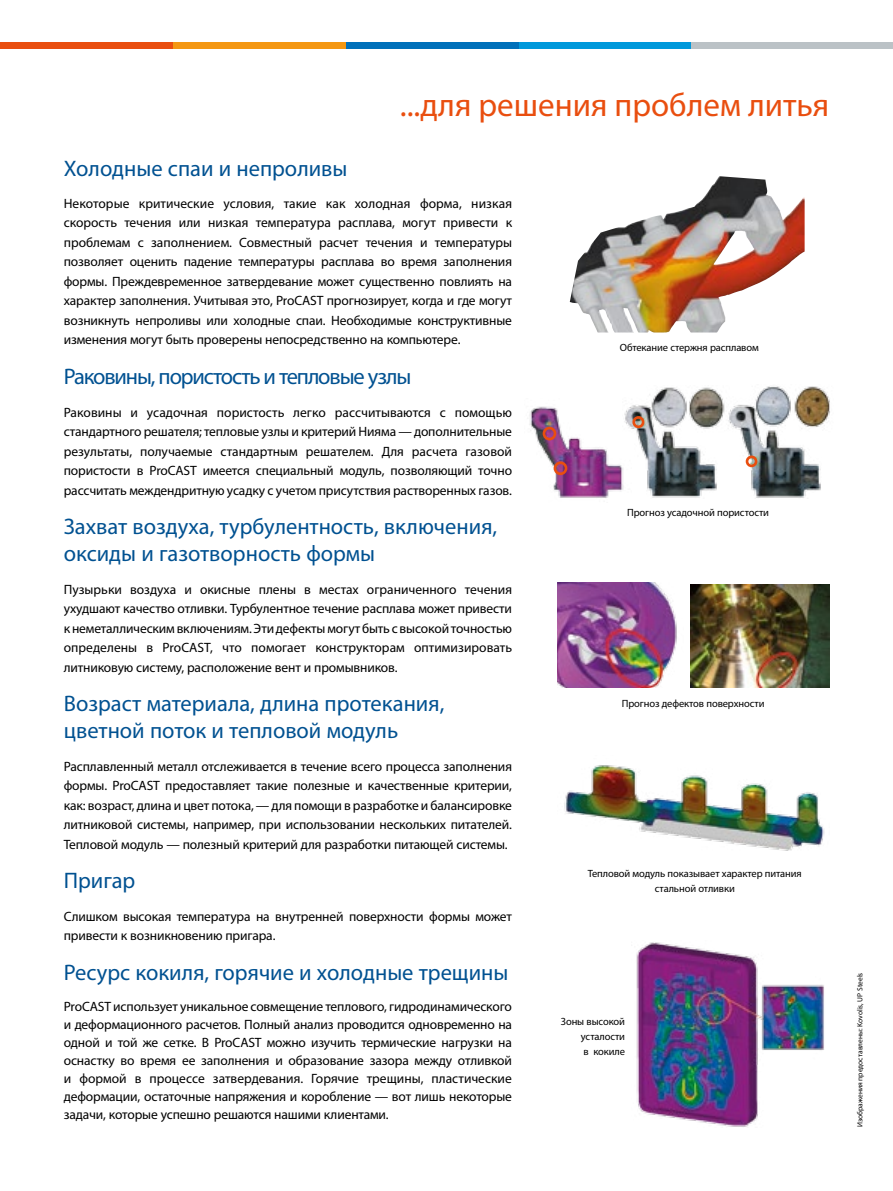
<style>
.page{position:relative;width:893px;height:1191px;background:#fff}
.page>*{position:absolute;margin:0;border:0;box-sizing:border-box;transform-origin:0 0}
.t1{font:33px "Myriad Pro";color:#e94e0f}
.t2{font:22.5px/27px "Myriad Pro";color:#005191}
.t3{font:22.5px "Myriad Pro";letter-spacing:-.05em;color:#005191}
.t4{font:13.5px/19.5px "Myriad Pro";letter-spacing:-.01em;color:#000;text-align:justify}
.t5{font:10.5px/15px "Myriad Pro";letter-spacing:-.01em;color:#000;text-align:center}
.t6{font:7.5px "Myriad Pro";color:#000}
</style>
<div class="page">
<img style="left:570px;top:176px;width:235px;height:156px">
<img style="left:529px;top:406px;width:94px;height:92px">
<div style="left:543px;top:427px;width:13px;height:13px;border:3px solid #e94e0f;border-radius:50%"></div>
<div style="left:554px;top:461px;width:13px;height:14px;border:3px solid #e94e0f;border-radius:50%"></div>
<img style="left:623px;top:387px;width:102px;height:111px">
<div style="left:632px;top:416px;width:12px;height:12px;border:3px solid #e94e0f;border-radius:50%"></div>
<img style="left:728px;top:386px;width:102px;height:112px">
<div style="left:746px;top:455px;width:11px;height:12px;border:3px solid #e94e0f;border-radius:50%"></div>
<img style="left:636px;top:942px;width:188px;height:185px">
<img style="left:557px;top:583px;width:120px;height:105px">
<img style="left:691px;top:584px;width:138px;height:104px">
<div style="left:0;top:43px;width:173px;height:6px;background:#e94e0f"></div>
<div style="left:173px;top:43px;width:173px;height:6px;background:#f49712"></div>
<div style="left:346px;top:43px;width:173px;height:6px;background:#0070ba"></div>
<div style="left:519px;top:43px;width:173px;height:6px;background:#0099db"></div>
<div style="left:692px;top:43px;width:201px;height:6px;background:#bbc2c6"></div>
<img style="left:564px;top:765px;width:261px;height:86px">
<h1 class="t1" style="left:400px;top:85px;width:431px">...для решения проблем литья</h1>
<h2 class="t2" style="left:64px;top:154px;width:285px">Холодные спаи и непроливы</h2>
<p class="t4" style="left:64px;top:193px;width:450px">Некоторые критические условия, такие как холодная форма, низкая скорость течения или низкая температура расплава, могут привести к проблемам с заполнением. Совместный расчет течения и температуры позволяет оценить падение температуры расплава во время заполнения формы. Преждевременное затвердевание может существенно повлиять на характер заполнения. Учитывая это, ProCAST прогнозирует, когда и где могут возникнуть непроливы или холодные спаи. Необходимые конструктивные изменения могут быть проверены непосредственно на компьютере.</p>
<h2 class="t3" style="left:64px;top:363px;width:349px">Раковины, пористость и тепловые узлы</h2>
<p class="t4" style="left:64px;top:402px;width:450px">Раковины и усадочная пористость легко рассчитываются с помощью стандартного решателя; тепловые узлы и критерий Нияма — дополнительные результаты, получаемые стандартным решателем. Для расчета газовой пористости в ProCAST имеется специальный модуль, позволяющий точно рассчитать междендритную усадку с учетом присутствия растворенных газов.</p>
<h2 class="t2" style="left:64px;top:513px;width:435px">Захват воздуха, турбулентность, включения, оксиды и газотворность формы</h2>
<p class="t4" style="left:64px;top:579px;width:450px">Пузырьки воздуха и окисные плены в местах ограниченного течения ухудшают качество отливки. Турбулентное течение расплава может привести к неметаллическим включениям. Эти дефекты могут быть с высокой точностью определены в ProCAST, что помогает конструкторам оптимизировать литниковую систему, расположение вент и промывников.</p>
<h2 class="t2" style="left:64px;top:690px;width:382px">Возраст материала, длина протекания, цветной поток и тепловой модуль</h2>
<p class="t4" style="left:64px;top:756px;width:450px">Расплавленный металл отслеживается в течение всего процесса заполнения формы. ProCAST предоставляет такие полезные и качественные критерии, как: возраст, длина и цвет потока, — для помощи в разработке и балансировке литниковой системы, например, при использовании нескольких питателей.<br>Тепловой модуль — полезный критерий для разработки питающей системы.</p>
<h2 class="t2" style="left:64px;top:867px;width:73px">Пригар</h2>
<p class="t4" style="left:64px;top:906px;width:450px">Слишком высокая температура на внутренней поверхности формы может привести к возникновению пригара.</p>
<h2 class="t2" style="left:64px;top:958px;width:446px">Ресурс кокиля, горячие и холодные трещины</h2>
<p class="t4" style="left:64px;top:997px;width:450px;line-height:18px">ProCAST использует уникальное совмещение теплового, гидродинамического и деформационного расчетов. Полный анализ проводится одновременно на одной и той же сетке. В ProCAST можно изучить термические нагрузки на оснастку во время ее заполнения и образование зазора между отливкой и формой в процессе затвердевания. Горячие трещины, пластические деформации, остаточные напряжения и коробление — вот лишь некоторые задачи, которые успешно решаются нашими клиентами.</p>
<p class="t5" style="left:620px;top:340px;width:140px">Обтекание стержня расплавом</p>
<p class="t5" style="left:627px;top:505px;width:143px">Прогноз усадочной пористости</p>
<p class="t5" style="left:622px;top:695px;width:144px">Прогноз дефектов поверхности</p>
<p class="t5" style="left:588px;top:865px;width:215px">Тепловой модуль показывает характер питания стальной отливки</p>
<p class="t5" style="left:581px;top:1014px;width:46px;text-align:justify;text-indent:-20px">Зоны высокой усталости в кокиле</p>
<p class="t6" style="left:855px;top:1127px;width:156px;rotate:-90deg">Изображения предоставлены: Kovolis, UP Steels</p>
</div>
